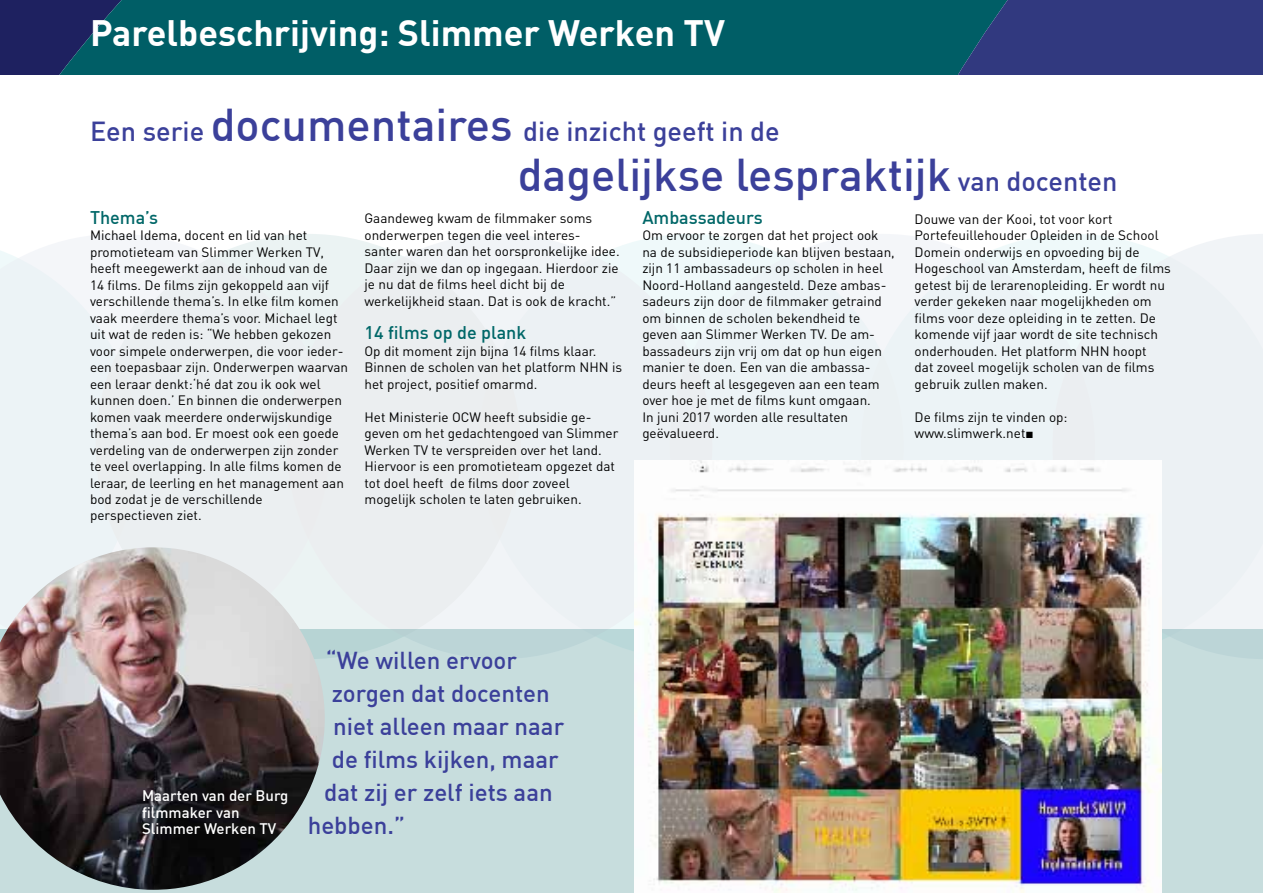
<style>
.page{position:relative;width:1263px;height:893px;background:#fff}
.page>*{position:absolute;margin:0;border:0;box-sizing:border-box;transform-origin:0 0}
.t1{font:500 45px "DIN Pro";color:#3b409a}
.t2{font:700 36px "DIN Pro";color:#fff}
.t3{font:500 27px "DIN Pro";color:#3b409a}
.t4{font:500 24px "DIN Pro";color:#3b409a}
.t5{font:500 18px "DIN Pro";color:#006768}
.t6{font:500 15px/16.5px "DIN Pro";color:#fff}
.t7{font:13.5px/16.5px "DIN Pro";color:#000}
.s1{font-size:45px}
.s2{font-size:27px}
.s3{font-family:"Arial";font-weight:700}
</style>
<div class="page">
<div style="left:0;top:234px;width:325px;height:313px;background:#ecf3f6"></div>
<div style="left:96px;top:234px;width:425px;height:425px;background:#ebeff1;border-radius:50%"></div>
<div style="left:287px;top:234px;width:425px;height:425px;background:#ebeef0;border-radius:50%"></div>
<div style="left:478px;top:234px;width:426px;height:425px;background:#ecf1f4;border-radius:50%"></div>
<div style="left:861px;top:234px;width:191px;height:226px;background:#ecf3f6"></div>
<div style="left:1052px;top:234px;width:211px;height:395px;background:#ecf1f4"></div>
<div style="left:0;top:629px;width:1263px;height:264px;background:#c7dddd"></div>
<svg style="left:0;top:0;width:693px;height:75px;background:#035665"></svg>
<svg style="left:693px;top:0;width:570px;height:75px;background:#174c72"></svg>
<img style="left:0;top:547px;width:325px;height:343px">
<img style="left:634px;top:460px;width:527px;height:433px">
<h2 class="t2" style="left:90px;top:9px;width:636px">Parelbeschrijving: Slimmer Werken TV</h2>
<h3 class="t3" style="left:90px;top:114px;width:691px">Een serie <span class="s1">documentaires</span> die inzicht geeft in de</h3>
<h1 class="t1" style="left:518px;top:145px;width:601px">dagelijkse lespraktijk <span class="s2">van docenten</span></h1>
<h3 class="t5" style="left:90px;top:205px;width:70px">Thema’s</h3>
<p class="t7" style="left:90px;top:226px;width:259px">Michael Idema, docent en lid van het promotieteam van Slimmer Werken TV, heeft meegewerkt aan de inhoud van de<br>14 films. De films zijn gekoppeld aan vijf verschillende thema’s. In elke film komen vaak meerdere thema’s voor. Michael legt uit wat de reden is: “We hebben gekozen voor simpele onderwerpen, die voor ieder&shy;een toepasbaar zijn. Onderwerpen waarvan een leraar denkt:‘hé dat zou ik ook wel kunnen doen.’ En binnen die onderwerpen komen vaak meerdere onderwijskundige thema’s aan bod. Er moest ook een goede verdeling van de onderwerpen zijn zonder te veel overlapping. In alle films komen de leraar, de leerling en het management aan bod zodat je de verschillende perspectieven ziet.</p>
<p class="t7" style="left:365px;top:210px;width:257px">Gaandeweg kwam de filmmaker soms onderwerpen tegen die veel interes&shy;santer waren dan het oorspronkelijke idee.<br>Daar zijn we dan op ingegaan. Hierdoor zie je nu dat de films heel dicht bij de werkelijkheid staan. Dat is ook de kracht.”</p>
<h3 class="t5" style="left:364px;top:321px;width:163px">14 films op de plank</h3>
<p class="t7" style="left:364px;top:342px;width:259px">Op dit moment zijn bijna 14 films klaar.<br>Binnen de scholen van het platform NHN is het project, positief omarmd.</p>
<p class="t7" style="left:364px;top:408px;width:255px">Het Ministerie OCW heeft subsidie ge&shy;geven om het gedachtengoed van Slimmer Werken TV te verspreiden over het land.<br>Hiervoor is een promotieteam opgezet dat tot doel heeft de films door zoveel mogelijk scholen te laten gebruiken.</p>
<h3 class="t5" style="left:642px;top:205px;width:122px">Ambassadeurs</h3>
<p class="t7" style="left:642px;top:226px;width:254px">Om ervoor te zorgen dat het project ook na de subsidieperiode kan blijven bestaan, zijn 11 ambassadeurs op scholen in heel Noord-Holland aangesteld. Deze ambas&shy;sadeurs zijn door de filmmaker getraind om binnen de scholen bekendheid te geven aan Slimmer Werken TV. De am&shy;bassadeurs zijn vrij om dat op hun eigen manier te doen. Een van die ambassa&shy;deurs heeft al lesgegeven aan een team over hoe je met de films kunt omgaan.<br>In juni 2017 worden alle resultaten geëvalueerd.</p>
<p class="t7" style="left:915px;top:210px;width:258px">Douwe van der Kooi, tot voor kort Portefeuillehouder Opleiden in de School Domein onderwijs en opvoeding bij de Hogeschool van Amsterdam, heeft de films getest bij de lerarenopleiding. Er wordt nu verder gekeken naar mogelijkheden om films voor deze opleiding in te zetten. De komende vijf jaar wordt de site technisch onderhouden. Het platform NHN hoopt<br>dat zoveel mogelijk scholen van de films gebruik zullen maken.</p>
<p class="t7" style="left:915px;top:408px;width:155px">De films zijn te vinden op: www.slimwerk.net<span class="s3">■</span></p>
<p class="t6" style="left:142px;top:787px;width:148px">Maarten van der Burg filmmaker van<br>Slimmer Werken TV</p>
<h3 class="t4" style="left:326px;top:645px;width:193px">“We willen ervoor</h3>
<h3 class="t4" style="left:332px;top:678px;width:220px">zorgen dat docenten</h3>
<h3 class="t4" style="left:333px;top:711px;width:232px">niet alleen maar naar</h3>
<h3 class="t4" style="left:332px;top:744px;width:228px">de films kijken, maar</h3>
<h3 class="t4" style="left:324px;top:777px;width:230px">dat zij er zelf iets aan</h3>
<h3 class="t4" style="left:308px;top:810px;width:99px">hebben.”</h3>
</div>
